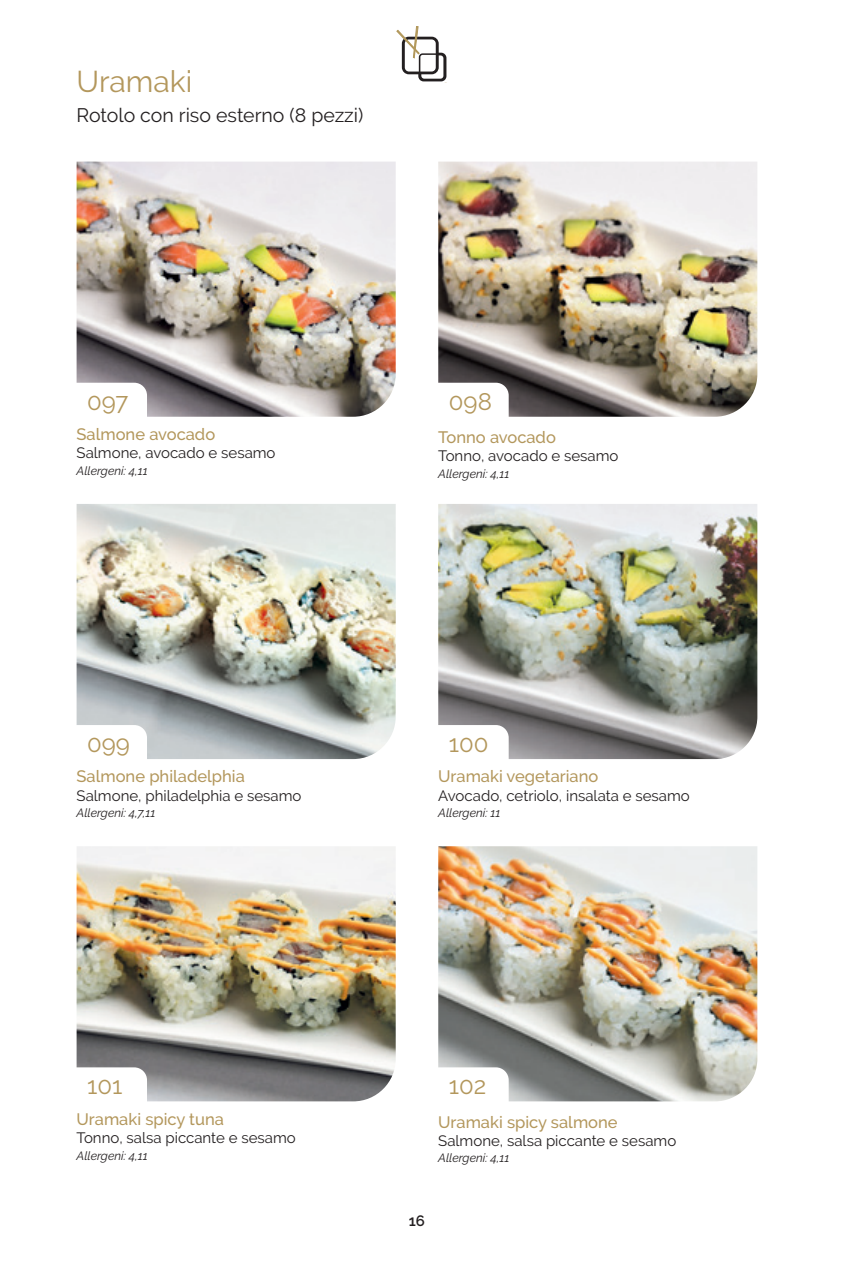
<style>
.page{position:relative;width:851px;height:1263px;background:#fff}
.page>*{position:absolute;margin:0;border:0;box-sizing:border-box;transform-origin:0 0}
.t1{font:30px "Raleway";color:#b3975c}
.t2{font:24px "Raleway";color:#b3975c}
.t3{font:19.5px "Raleway";color:#231f20}
.t4{font:500 16.5px "Raleway";color:#b3975c}
.t5{font:15px "Raleway";color:#231f20}
.t6{font:600 15px "Raleway";color:#231f20}
.t7{font:italic 12px "Raleway";color:#231f20}
</style>
<div class="page">
<img style="left:438px;top:846px;width:319px;height:255px">
<img style="left:77px;top:162px;width:318px;height:255px">
<img style="left:438px;top:162px;width:319px;height:255px">
<img style="left:77px;top:504px;width:318px;height:255px">
<img style="left:438px;top:504px;width:319px;height:255px">
<img style="left:77px;top:846px;width:318px;height:255px">
<svg style="left:77px;top:383px;width:70px;height:34px"></svg>
<svg style="left:438px;top:383px;width:70px;height:34px"></svg>
<svg style="left:77px;top:725px;width:70px;height:34px"></svg>
<svg style="left:438px;top:725px;width:70px;height:34px"></svg>
<svg style="left:76px;top:1067px;width:71px;height:34px"></svg>
<svg style="left:438px;top:1067px;width:70px;height:34px"></svg>
<svg style="left:396px;top:26px;width:51px;height:57px"></svg>
<p class="t1" style="left:77px;top:64px;width:117px">Uramaki</p>
<p class="t3" style="left:77px;top:104px;width:288px">Rotolo con riso esterno (8 pezzi)</p>
<p class="t2" style="left:87px;top:387px;width:43px">097</p>
<p class="t2" style="left:449px;top:387px;width:44px">098</p>
<p class="t4" style="left:77px;top:425px;width:140px">Salmone avocado</p>
<p class="t5" style="left:77px;top:444px;width:200px">Salmone, avocado e sesamo</p>
<p class="t7" style="left:77px;top:464px;width:73px">Allergeni: 4,11</p>
<p class="t4" style="left:438px;top:427px;width:119px">Tonno avocado</p>
<p class="t5" style="left:438px;top:447px;width:182px">Tonno, avocado e sesamo</p>
<p class="t7" style="left:438px;top:466px;width:73px">Allergeni: 4,11</p>
<p class="t2" style="left:87px;top:729px;width:44px">099</p>
<p class="t2" style="left:449px;top:729px;width:41px">100</p>
<p class="t4" style="left:77px;top:767px;width:170px">Salmone philadelphia</p>
<p class="t5" style="left:77px;top:787px;width:226px">Salmone, philadelphia e sesamo</p>
<p class="t7" style="left:77px;top:806px;width:80px">Allergeni: 4,7,11</p>
<p class="t4" style="left:438px;top:767px;width:162px">Uramaki vegetariano</p>
<p class="t5" style="left:438px;top:787px;width:253px">Avocado, cetriolo, insalata e sesamo</p>
<p class="t7" style="left:438px;top:806px;width:64px">Allergeni: 11</p>
<p class="t2" style="left:87px;top:1072px;width:37px">101</p>
<p class="t2" style="left:449px;top:1072px;width:39px">102</p>
<p class="t4" style="left:77px;top:1109px;width:149px">Uramaki spicy tuna</p>
<p class="t5" style="left:77px;top:1129px;width:220px">Tonno, salsa piccante e sesamo</p>
<p class="t7" style="left:77px;top:1148px;width:73px">Allergeni: 4,11</p>
<p class="t4" style="left:438px;top:1112px;width:181px">Uramaki spicy salmone</p>
<p class="t5" style="left:438px;top:1132px;width:239px">Salmone, salsa piccante e sesamo</p>
<p class="t7" style="left:438px;top:1151px;width:73px">Allergeni: 4,11</p>
<p class="t6" style="left:409px;top:1212px;width:18px">16</p>
</div>
